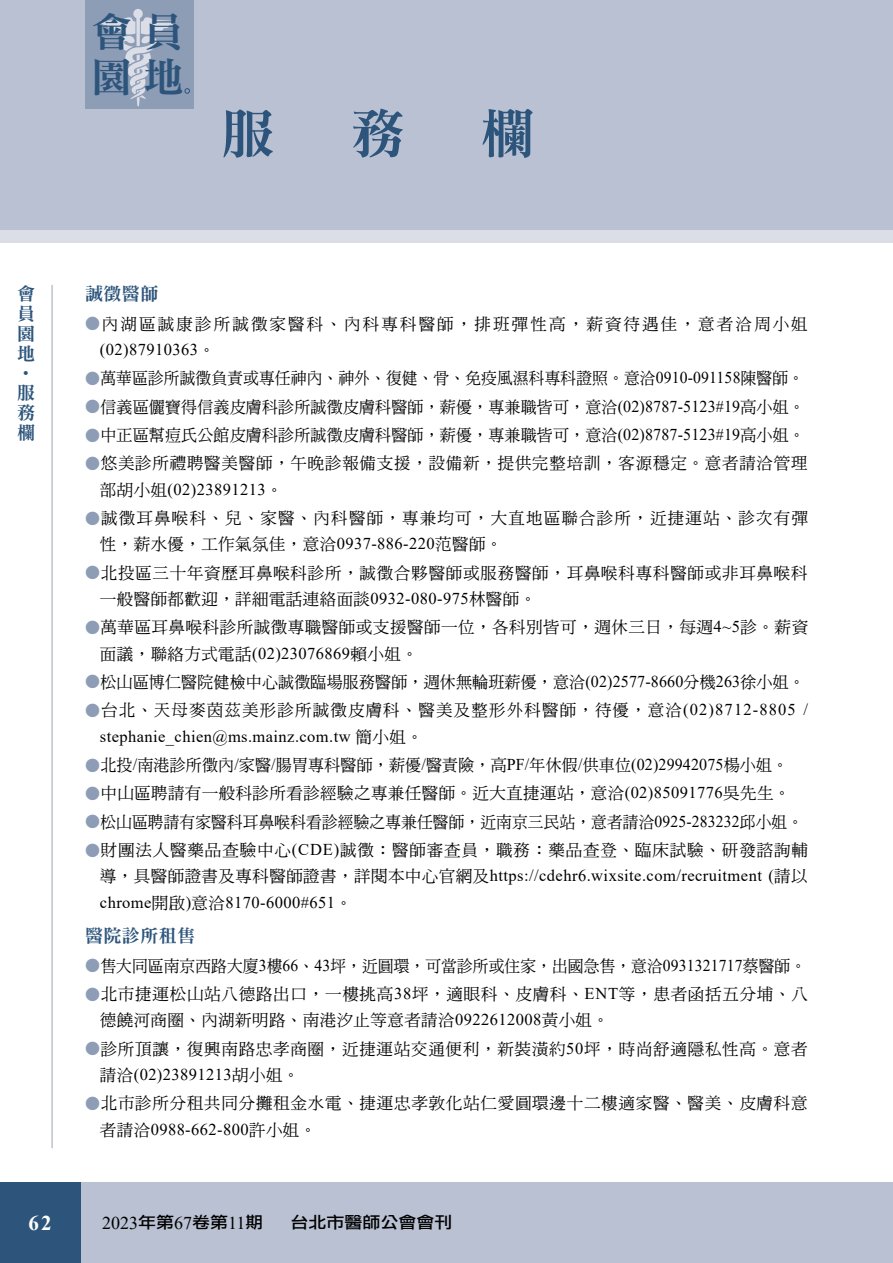
<style>
.page{position:relative;width:893px;height:1263px;background:#fff}
.page>*{position:absolute;margin:0;border:0;box-sizing:border-box;transform-origin:0 0}
.t1{font:52.95px "DFN Ming W9 WIN BF";color:#2d557c}
.t2{font:40.5px/45px "DFN Ming W9 WIN BF";color:#2d557c}
.t3{font:700 21px "Times New Roman";color:#fff}
.t4{font:18px/19.8px "DFN Ming W9 WIN BF";letter-spacing:.025em;color:#2d557c;text-align:justify}
.t5{font:18px "Times New Roman";color:#000}
.t6{font:16.5px/26.2px "DF Ming W5 WIN BF";letter-spacing:.03em;color:#000}
.t7{font:16.5px "DF Ming W5 WIN BF";letter-spacing:.01em;color:#000}
.t8{font:16.5px/26.2px "Times New Roman";letter-spacing:.025em;color:#000}
.t9{font:16.5px "DF Ming W5 WIN BF";letter-spacing:.01em;color:#000;scale:.95 1}
.t10{font:16.5px/26.2px "DF Ming W5 WIN BF";letter-spacing:.075em;color:#000}
.t11{font:16.5px "DF Ming W5 WIN BF";letter-spacing:.07em;color:#000}
.t12{font:16.5px "DF Ming W5 WIN BF";letter-spacing:.05em;color:#000}
.t13{font:16.5px "DF Ming W5 WIN BF";letter-spacing:.13em;color:#000}
.t14{font:16.2px "DF Li Hei Md WIN BF";color:#000;scale:1.11 1}
.s1{font-size:15px;color:#8e9db6}
.s2{font-family:"DF Ming W5 WIN BF"}
.s3{font-family:"Times New Roman"}
.s4{font-family:"DF Li Hei Md WIN BF";font-size:16.2px}
</style>
<div class="page">
<div style="left:60px;top:1182px;width:833px;height:81px;background:#bac1d2"></div>
<div style="left:0;top:0;width:893px;height:230px;background:#bac1d2"></div>
<div style="left:0;top:230px;width:893px;height:12px;background:#dcdee7"></div>
<div style="left:0;top:1182px;width:81px;height:81px;background:#2d557c"></div>
<hr style="left:51px;top:285px;width:2px;height:863px;background:#afb7cb">
<div style="left:85px;top:0;width:108px;height:109px;background:#8e9db6"></div>
<svg style="left:100px;top:9px;width:76px;height:97px"></svg>
<svg style="left:184px;top:88px;width:6px;height:6px"></svg>
<p class="t4" style="left:17px;top:284px;width:19px">會員園地</p>
<p class="t4" style="left:36px;top:364px;width:19px;rotate:90deg">•</p>
<p class="t4" style="left:17px;top:383px;width:19px">服務欄</p>
<h2 class="t2" style="left:92px;top:9px;width:94px">會員園地</h2>
<h1 class="t1" style="left:221px;top:107px;width:315px">服　務　欄</h1>
<p class="t4" style="left:85px;top:284px;width:75px">誠徵醫師</p>
<p class="t13" style="left:85px;top:315px;width:724px"><span class="s1">●</span>內湖區誠康診所誠徵家醫科、內科專科醫師，排班彈性高，薪資待遇佳，意者洽周小姐</p>
<p class="t8" style="left:100px;top:336px;width:116px">(02)87910363<span class="s2">。</span></p>
<p class="t9" style="left:85px;top:370px;width:758px"><span class="s1">●</span>萬華區診所誠徵負責或專任神內、神外、復健、骨、免疫風濕科專科證照。意洽<span class="s3">0910-091158</span>陳醫師。</p>
<p class="t7" style="left:85px;top:398px;width:721px"><span class="s1">●</span>信義區儷寶得信義皮膚科診所誠徵皮膚科醫師，薪優，專兼職皆可，意洽<span class="s3">(02)8787-5123#19</span>高小姐。</p>
<p class="t7" style="left:85px;top:427px;width:721px"><span class="s1">●</span>中正區幫痘氏公館皮膚科診所誠徵皮膚科醫師，薪優，專兼職皆可，意洽<span class="s3">(02)8787-5123#19</span>高小姐。</p>
<p class="t6" style="left:85px;top:450px;width:724px"><span class="s1">●</span>悠美診所禮聘醫美醫師，午晚診報備支援，設備新，提供完整培訓，客源穩定。意者請洽管理</p>
<p class="t8" style="left:100px;top:475px;width:184px"><span class="s2">部胡小姐</span>(02)23891213<span class="s2">。</span></p>
<p class="t10" style="left:100px;top:505px;width:710px;text-indent:-15px"><span class="s1">●</span>誠徵耳鼻喉科、兒、家醫、內科醫師，專兼均可，大直地區聯合診所，近捷運站、診次有彈性，薪水優，工作氣氛佳，意洽<span class="s3">0937-886-220</span>范醫師。</p>
<p class="t6" style="left:100px;top:560px;width:709px;text-indent:-15px"><span class="s1">●</span>北投區三十年資歷耳鼻喉科診所，誠徵合夥醫師或服務醫師，耳鼻喉科專科醫師或非耳鼻喉科一般醫師都歡迎，詳細電話連絡面談<span class="s3">0932-080-975</span>林醫師。</p>
<p class="t6" style="left:100px;top:614px;width:710px;text-indent:-15px"><span class="s1">●</span>萬華區耳鼻喉科診所誠徵專職醫師或支援醫師一位，各科別皆可，週休三日，每週<span class="s3">4~5</span>診。薪資面議，聯絡方式電話<span class="s3">(02)23076869</span>賴小姐。</p>
<p class="t7" style="left:85px;top:674px;width:721px"><span class="s1">●</span>松山區博仁醫院健檢中心誠徵臨場服務醫師，週休無輪班薪優，意洽<span class="s3">(02)2577-8660</span>分機<span class="s3">263</span>徐小姐。</p>
<p class="t11" style="left:85px;top:702px;width:725px"><span class="s1">●</span>台北、天母麥茵茲美形診所誠徵皮膚科、醫美及整形外科醫師，待優，意洽<span class="s3">(02)8712-8805 /</span></p>
<p class="t8" style="left:100px;top:722px;width:324px">stephanie_chien@ms.mainz.com.tw <span class="s2">簡小姐。</span></p>
<p class="t7" style="left:85px;top:757px;width:705px"><span class="s1">●</span>北投<span class="s3">/</span>南港診所徵內<span class="s3">/</span>家醫<span class="s3">/</span>腸胃專科醫師，薪優<span class="s3">/</span>醫責險，高<span class="s3">PF/</span>年休假<span class="s3">/</span>供車位<span class="s3">(02)29942075</span>楊小姐。</p>
<p class="t6" style="left:85px;top:780px;width:707px"><span class="s1">●</span>中山區聘請有一般科診所看診經驗之專兼任醫師。近大直捷運站，意洽<span class="s3">(02)85091776</span>吳先生。</p>
<p class="t9" style="left:85px;top:813px;width:757px"><span class="s1">●</span>松山區聘請有家醫科耳鼻喉科看診經驗之專兼任醫師，近南京三民站，意者請洽<span class="s3">0925-283232</span>邱小姐。</p>
<p class="t12" style="left:85px;top:842px;width:724px"><span class="s1">●</span>財團法人醫藥品查驗中心<span class="s3">(CDE)</span>誠徵：醫師審查員，職務：藥品查登、臨床試驗、研發諮詢輔</p>
<p class="t8" style="left:100px;top:862px;width:709px"><span class="s2">導，具醫師證書及專科醫師證書，詳閱本中心官網及</span>https://cdehr6.wixsite.com/recruitment (<span class="s2">請以</span>chrome<span class="s2">開啟</span>)<span class="s2">意洽</span>8170-6000#651<span class="s2">。</span></p>
<p class="t4" style="left:85px;top:926px;width:112px">醫院診所租售</p>
<p class="t9" style="left:85px;top:957px;width:760px"><span class="s1">●</span>售大同區南京西路大廈<span class="s3">3</span>樓<span class="s3">66</span>、<span class="s3">43</span>坪，近圓環，可當診所或住家，出國急售，意洽<span class="s3">0931321717</span>蔡醫師。</p>
<p class="t6" style="left:100px;top:981px;width:709px;text-indent:-15px"><span class="s1">●</span>北市捷運松山站八德路出口，一樓挑高<span class="s3">38</span>坪，適眼科、皮膚科、<span class="s3">ENT</span>等，患者函括五分埔、八德饒河商圈、內湖新明路、南港汐止等意者請洽<span class="s3">0922612008</span>黃小姐。</p>
<p class="t6" style="left:85px;top:1036px;width:724px"><span class="s1">●</span>診所頂讓，復興南路忠孝商圈，近捷運站交通便利，新裝潢約<span class="s3">50</span>坪，時尚舒適隱私性高。意者</p>
<p class="t8" style="left:100px;top:1061px;width:201px"><span class="s2">請洽</span>(02)23891213<span class="s2">胡小姐。</span></p>
<p class="t6" style="left:85px;top:1090px;width:724px"><span class="s1">●</span>北市診所分租共同分攤租金水電、捷運忠孝敦化站仁愛圓環邊十二樓適家醫、醫美、皮膚科意</p>
<p class="t8" style="left:100px;top:1115px;width:218px"><span class="s2">者請洽</span>0988-662-800<span class="s2">許小姐。</span></p>
<p class="t3" style="left:28px;top:1207px;width:25px">62</p>
<p class="t5" style="left:102px;top:1210px;width:163px">2023<span class="s4">年第</span>67<span class="s4">卷第</span>11<span class="s4">期</span></p>
<p class="t14" style="left:290px;top:1214px;width:147px">台北市醫師公會會刊</p>
</div>
